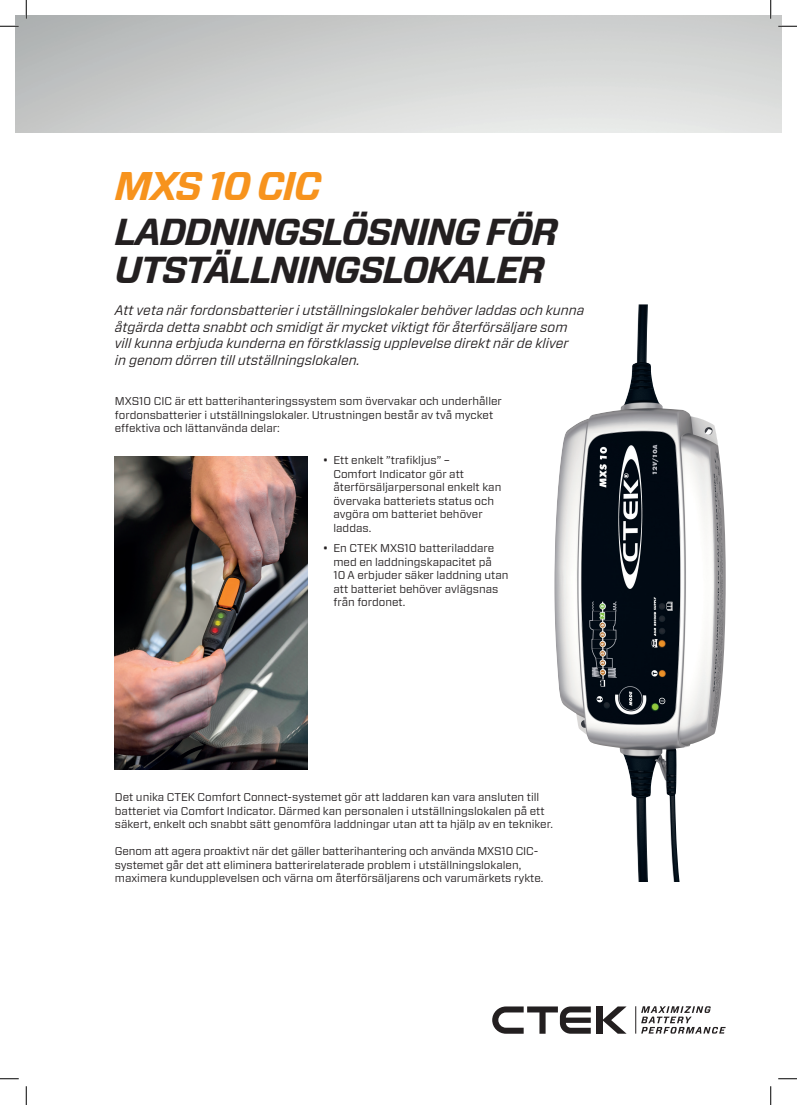
<style>
.page{position:relative;width:797px;height:1105px;background:#fff}
.page>*{position:absolute;margin:0;border:0;box-sizing:border-box;transform-origin:0 0}
.t1{font:italic 700 40px "Forza";letter-spacing:-.04em;color:#f7931d}
.t2{font:italic 700 37.5px/37.5px "Forza";letter-spacing:-.04em;color:#231f20}
.t3{font:italic 13.75px/16.5px "Forza";color:#231f20}
.t4{font:11.25px/13.5px "Forza";color:#231f20}
</style>
<div class="page">
<div style="left:596px;top:1006px;width:6px;height:28px;background:#231f20"></div>
<svg style="left:602px;top:1006px;width:24px;height:28px"></svg>
<svg style="left:492px;top:1006px;width:98px;height:28px"></svg>
<svg style="left:635px;top:1006px;width:90px;height:28px"></svg>
<img style="left:115px;top:457px;width:192px;height:313px">
<img style="left:554px;top:304px;width:171px;height:578px">
<svg style="left:0;top:25px;width:19px;height:2px"></svg>
<svg style="left:778px;top:25px;width:19px;height:2px"></svg>
<svg style="left:0;top:1078px;width:19px;height:1px"></svg>
<svg style="left:778px;top:1078px;width:19px;height:1px"></svg>
<svg style="left:25px;top:0;width:2px;height:19px"></svg>
<svg style="left:25px;top:1086px;width:2px;height:19px"></svg>
<svg style="left:770px;top:0;width:1px;height:19px"></svg>
<svg style="left:770px;top:1086px;width:1px;height:19px"></svg>
<h1 class="t1" style="left:115px;top:159px;width:208px">MXS 10 CIC</h1>
<h2 class="t2" style="left:115px;top:213px;width:445px">LADDNINGSLÖSNING FÖR<br>UTSTÄLLNINGSLOKALER</h2>
<p class="t3" style="left:115px;top:302px;width:471px">Att veta när fordonsbatterier i utställningslokaler behöver laddas och kunna åtgärda detta snabbt och smidigt är mycket viktigt för återförsäljare som vill kunna erbjuda kunderna en förstklassig upplevelse direkt när de kliver<br>in genom dörren till utställningslokalen.</p>
<p class="t4" style="left:115px;top:394px;width:388px">MXS10 CIC är ett batterihanteringssystem som övervakar och underhåller fordonsbatterier i utställningslokaler. Utrustningen består av två mycket effektiva och lättanvända delar:</p>
<p class="t4" style="left:333px;top:453px;width:169px;text-indent:-11px">• Ett enkelt ”trafikljus” –<br>Comfort Indicator gör att återförsäljarpersonal enkelt kan övervaka batteriets status och avgöra om batteriet behöver laddas.</p>
<p class="t4" style="left:333px;top:541px;width:177px;text-indent:-11px">• En CTEK MXS10 batteriladdare med en laddningskapacitet på<br>10 A erbjuder säker laddning utan att batteriet behöver avlägsnas från fordonet.</p>
<p class="t4" style="left:115px;top:790px;width:439px">Det unika CTEK Comfort Connect-systemet gör att laddaren kan vara ansluten till batteriet via Comfort Indicator. Därmed kan personalen i utställningslokalen på ett säkert, enkelt och snabbt sätt genomföra laddningar utan att ta hjälp av en tekniker.</p>
<p class="t4" style="left:115px;top:844px;width:430px">Genom att agera proaktivt när det gäller batterihantering och använda MXS10 CIC&shy;systemet går det att eliminera batterirelaterade problem i utställningslokalen, maximera kundupplevelsen och värna om återförsäljarens och varumärkets rykte.</p>
</div>
